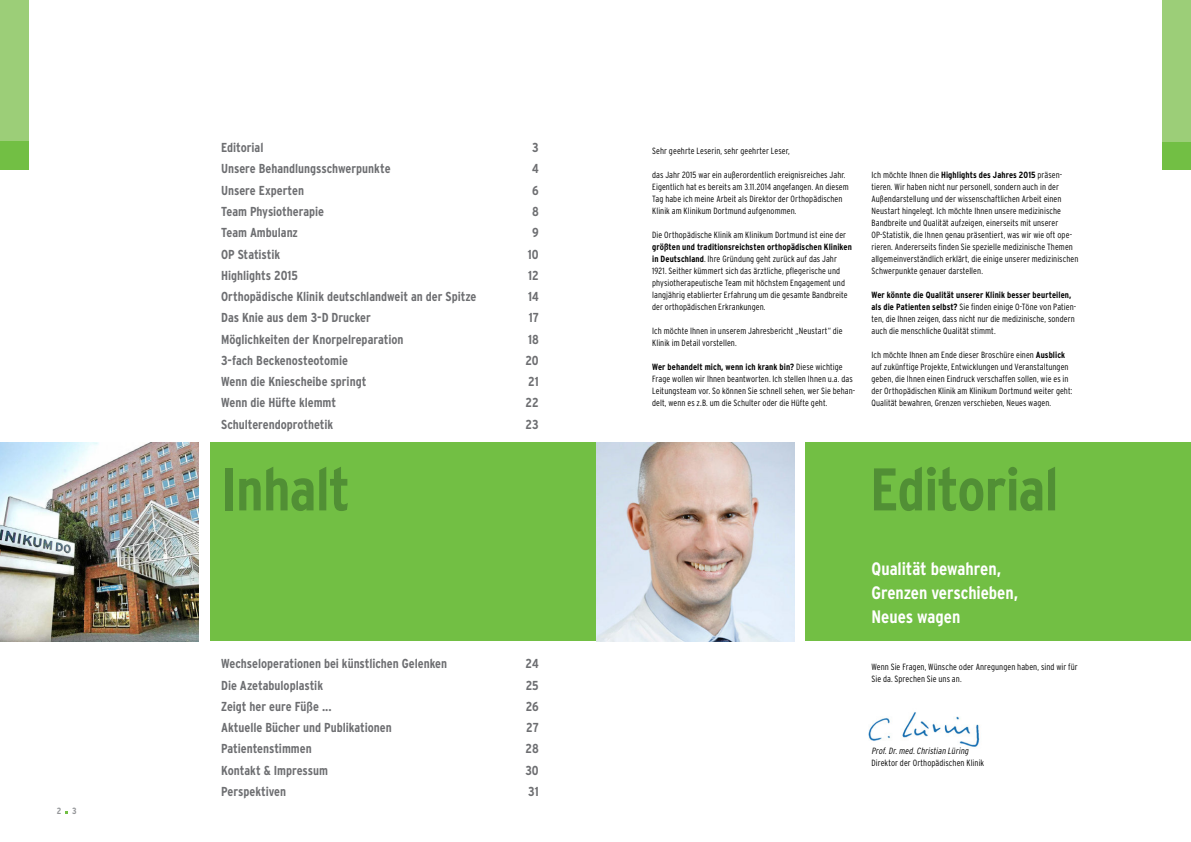
<style>
.page{position:relative;width:1191px;height:842px;background:#fff}
.page>*{position:absolute;margin:0;border:0;box-sizing:border-box;transform-origin:0 0}
.Head_60_Bold{font:700 condensed 60px "Interstate";letter-spacing:-.015em;color:#518f35}
.Vorspann{font:700 condensed 18px/24px "Interstate";letter-spacing:-.005em;color:#fff}
.Vorspann-2{font:700 condensed 13px "Interstate";letter-spacing:-.005em;color:#6d6e71}
.Fließtext{font:300 condensed 9px/12px "Interstate";letter-spacing:.005em;color:#000}
.Zwischenüberschrift{font:300 condensed 9px/12px "Interstate";letter-spacing:.005em;color:#000}
.t1{font:700 condensed 9px "Interstate";color:#939598}
.s1{font-weight:700}
.s2{font-style:italic}
</style>
<div class="page">
<div style="left:0;top:0;width:28px;height:142px;background:#9cce78"></div>
<img style="left:868px;top:712px;width:112px;height:35px">
<img style="left:0;top:443px;width:198px;height:198px">
<div style="left:210px;top:443px;width:386px;height:198px;background:#72bf44"></div>
<div style="left:805px;top:443px;width:386px;height:198px;background:#72bf44"></div>
<div style="left:1162px;top:142px;width:29px;height:28px;background:#72bf44"></div>
<div style="left:0;top:142px;width:28px;height:28px;background:#72bf44"></div>
<img style="left:596px;top:443px;width:199px;height:198px">
<div style="left:1162px;top:0;width:29px;height:142px;background:#9cce78"></div>
<p class="t1" style="left:57px;top:805px;width:21px">2 3</p>
<p class="Vorspann-2" style="left:221px;top:140px;width:44px">Editorial</p>
<p class="Vorspann-2" style="left:532px;top:140px;width:8px">3</p>
<p class="Vorspann-2" style="left:221px;top:161px;width:171px">Unsere Behandlungsschwerpunkte</p>
<p class="Vorspann-2" style="left:532px;top:161px;width:8px">4</p>
<p class="Vorspann-2" style="left:221px;top:182px;width:84px">Unsere Experten</p>
<p class="Vorspann-2" style="left:532px;top:182px;width:8px">6</p>
<p class="Vorspann-2" style="left:221px;top:203px;width:105px">Team Physiotherapie</p>
<p class="Vorspann-2" style="left:532px;top:203px;width:8px">8</p>
<p class="Vorspann-2" style="left:221px;top:225px;width:78px">Team Ambulanz</p>
<p class="Vorspann-2" style="left:532px;top:225px;width:8px">9</p>
<p class="Vorspann-2" style="left:221px;top:246px;width:61px">OP Statistik</p>
<p class="Vorspann-2" style="left:528px;top:246px;width:12px">10</p>
<p class="Vorspann-2" style="left:221px;top:267px;width:78px">Highlights 2015</p>
<p class="Vorspann-2" style="left:528px;top:267px;width:12px">12</p>
<p class="Vorspann-2" style="left:221px;top:289px;width:257px">Orthopädische Klinik deutschlandweit an der Spitze</p>
<p class="Vorspann-2" style="left:528px;top:289px;width:12px">14</p>
<p class="Vorspann-2" style="left:221px;top:310px;width:151px">Das Knie aus dem 3-D Drucker</p>
<p class="Vorspann-2" style="left:529px;top:310px;width:11px">17</p>
<p class="Vorspann-2" style="left:221px;top:331px;width:184px">Möglichkeiten der Knorpelreparation</p>
<p class="Vorspann-2" style="left:528px;top:331px;width:12px">18</p>
<p class="Vorspann-2" style="left:221px;top:352px;width:128px">3-fach Beckenosteotomie</p>
<p class="Vorspann-2" style="left:525px;top:352px;width:15px">20</p>
<p class="Vorspann-2" style="left:221px;top:374px;width:147px">Wenn die Kniescheibe springt</p>
<p class="Vorspann-2" style="left:528px;top:374px;width:12px">21</p>
<p class="Vorspann-2" style="left:221px;top:395px;width:116px">Wenn die Hüfte klemmt</p>
<p class="Vorspann-2" style="left:525px;top:395px;width:15px">22</p>
<p class="Vorspann-2" style="left:221px;top:416px;width:114px">Schulterendoprothetik</p>
<p class="Vorspann-2" style="left:525px;top:416px;width:15px">23</p>
<p class="Fließtext" style="left:652px;top:144px;width:139px">Sehr geehrte Leserin, sehr geehrter Leser,</p>
<p class="Fließtext" style="left:652px;top:168px;width:198px">das Jahr 2015 war ein außerordentlich ereignisreiches Jahr.<br>Eigentlich hat es bereits am 3.11.2014 angefangen. An diesem Tag habe ich meine Arbeit als Direktor der Orthopädischen Klinik am Klinikum Dortmund aufgenommen.</p>
<p class="Fließtext" style="left:652px;top:228px;width:201px">Die Orthopädische Klinik am Klinikum Dortmund ist eine der <span class="s1">größten und traditionsreichsten orthopädischen Kliniken in Deutschland</span>. Ihre Gründung geht zurück auf das Jahr 1921. Seither kümmert sich das ärztliche, pflegerische und physiotherapeutische Team mit höchstem Engagement und langjährig etablierter Erfahrung um die gesamte Bandbreite der orthopädischen Erkrankungen.</p>
<p class="Zwischenüberschrift" style="left:652px;top:324px;width:192px">Ich möchte Ihnen in unserem Jahresbericht „Neustart“ die<br>Klinik im Detail vorstellen.</p>
<p class="Zwischenüberschrift" style="left:652px;top:360px;width:205px"><span class="s1">Wer behandelt mich, wenn ich krank bin?</span> Diese wichtige Frage wollen wir Ihnen beantworten. Ich stellen Ihnen u.a. das Leitungsteam vor. So können Sie schnell sehen, wer Sie behan&shy;delt, wenn es z.B. um die Schulter oder die Hüfte geht.</p>
<p class="Zwischenüberschrift" style="left:871px;top:168px;width:208px">Ich möchte Ihnen die <span class="s1">Highlights des Jahres 2015</span> präsen&shy;tieren. Wir haben nicht nur personell, sondern auch in der Außendarstellung und der wissenschaftlichen Arbeit einen Neustart hingelegt. Ich möchte Ihnen unsere medizinische Bandbreite und Qualität aufzeigen, einerseits mit unserer OP-Statistik, die Ihnen genau präsentiert, was wir wie oft ope&shy;rieren. Andererseits finden Sie spezielle medizinische Themen allgemeinverständlich erklärt, die einige unserer medizinischen Schwerpunkte genauer darstellen.</p>
<p class="Zwischenüberschrift" style="left:871px;top:288px;width:206px"><span class="s1">Wer könnte die Qualität unserer Klinik besser beurteilen, als die Patienten selbst?</span> Sie finden einige O-Töne von Patien&shy;ten, die Ihnen zeigen, dass nicht nur die medizinische, sondern auch die menschliche Qualität stimmt.</p>
<p class="Fließtext" style="left:871px;top:348px;width:202px">Ich möchte Ihnen am Ende dieser Broschüre einen <span class="s1">Ausblick </span>auf zukünftige Projekte, Entwicklungen und Veranstaltungen geben, die Ihnen einen Eindruck verschaffen sollen, wie es in der Orthopädischen Klinik am Klinikum Dortmund weiter geht:<br>Qualität bewahren, Grenzen verschieben, Neues wagen.</p>
<p class="Head_60_Bold" style="left:221px;top:453px;width:131px">Inhalt</p>
<p class="Head_60_Bold" style="left:870px;top:453px;width:190px">Editorial</p>
<p class="Vorspann-2" style="left:221px;top:656px;width:227px">Wechseloperationen bei künstlichen Gelenken</p>
<p class="Vorspann-2" style="left:525px;top:656px;width:15px">24</p>
<p class="Vorspann-2" style="left:221px;top:677px;width:103px">Die Azetabuloplastik</p>
<p class="Vorspann-2" style="left:526px;top:677px;width:15px">25</p>
<p class="Vorspann-2" style="left:221px;top:698px;width:112px">Zeigt her eure Füße ...</p>
<p class="Vorspann-2" style="left:525px;top:698px;width:15px">26</p>
<p class="Vorspann-2" style="left:221px;top:720px;width:172px">Aktuelle Bücher und Publikationen</p>
<p class="Vorspann-2" style="left:526px;top:720px;width:14px">27</p>
<p class="Vorspann-2" style="left:221px;top:741px;width:92px">Patientenstimmen</p>
<p class="Vorspann-2" style="left:525px;top:741px;width:15px">28</p>
<p class="Vorspann-2" style="left:221px;top:762px;width:108px">Kontakt &amp; Impressum</p>
<p class="Vorspann-2" style="left:525px;top:762px;width:15px">30</p>
<p class="Vorspann-2" style="left:221px;top:783px;width:66px">Perspektiven</p>
<p class="Vorspann-2" style="left:528px;top:783px;width:12px">31</p>
<p class="Vorspann" style="left:871px;top:557px;width:148px">Qualität bewahren,<br>Grenzen verschieben,<br>Neues wagen</p>
<p class="Fließtext" style="left:871px;top:660px;width:208px">Wenn Sie Fragen, Wünsche oder Anregungen haben, sind wir für<br>Sie da. Sprechen Sie uns an.</p>
<p class="Fließtext" style="left:871px;top:744px;width:114px"><span class="s2">Prof.Dr.med.Christian Lüring<br></span>Direktor der Orthopädischen Klinik</p>
</div>
